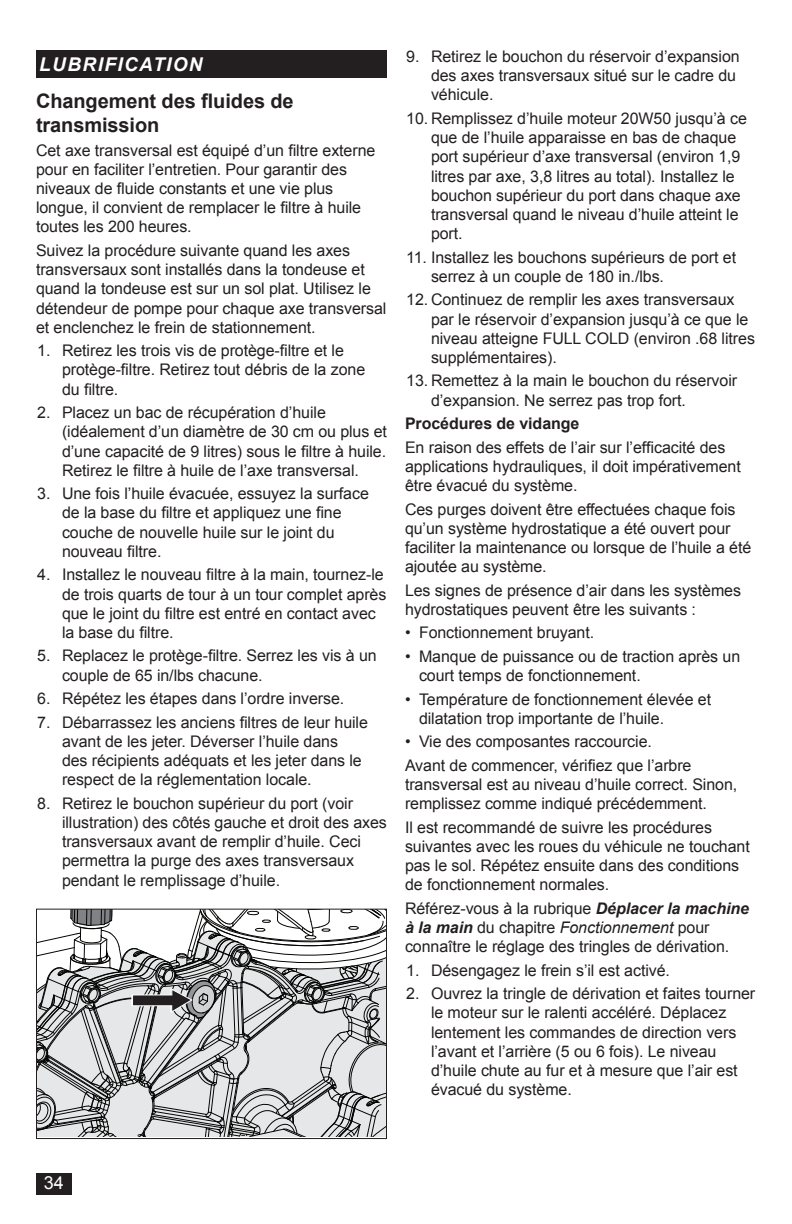
<style>
.page{position:relative;width:792px;height:1224px;background:#fff}
.page>*{position:absolute;margin:0;border:0;box-sizing:border-box;transform-origin:0 0}
.Head_10_FR{font:700 20px/24px "Arial";letter-spacing:-.005em;color:#231f20}
.t1{font:italic 700 19px "Arial";letter-spacing:.075em;color:#fff}
.t2{font:18px "Arial";color:#fff}
.Body_Text_FR{font:16px/19.2px "Arial";letter-spacing:-.005em;color:#231f20}
.Body_Bold_FR{font:700 16px "Arial";letter-spacing:-.005em;color:#231f20}
.s1{font-weight:700;font-style:italic}
.s2{font-style:italic}
</style>
<div class="page">
<svg style="left:36px;top:909px;width:350px;height:227px"></svg>
<div style="left:36px;top:1174px;width:35px;height:21px;background:#231f20"></div>
<div style="left:36px;top:50px;width:351px;height:28px;background:#231f20"></div>
<p class="t1" style="left:39px;top:52px;width:165px">LUBRIFICATION</p>
<p class="Head_10_FR" style="left:36px;top:90px;width:259px">Changement des fluides de transmission</p>
<p class="Body_Text_FR" style="left:36px;top:141px;width:341px">Cet axe transversal est équipé d’un filtre externe pour en faciliter l’entretien. Pour garantir des niveaux de fluide constants et une vie plus longue, il convient de remplacer le filtre à huile toutes les 200 heures.</p>
<p class="Body_Text_FR" style="left:36px;top:241px;width:352px">Suivez la procédure suivante quand les axes transversaux sont installés dans la tondeuse et quand la tondeuse est sur un sol plat. Utilisez le détendeur de pompe pour chaque axe transversal et enclenchez le frein de stationnement.</p>
<p class="Body_Text_FR" style="left:62px;top:341px;width:305px;text-indent:-25px">1. Retirez les trois vis de protège-filtre et le protège-filtre. Retirez tout débris de la zone du filtre.</p>
<p class="Body_Text_FR" style="left:62px;top:403px;width:326px;text-indent:-25px">2. Placez un bac de récupération d’huile (idéalement d’un diamètre de 30 cm ou plus et d’une capacité de 9 litres) sous le filtre à huile.<br>Retirez le filtre à huile de l’axe transversal.</p>
<p class="Body_Text_FR" style="left:62px;top:484px;width:308px;text-indent:-25px">3. Une fois l’huile évacuée, essuyez la surface de la base du filtre et appliquez une fine couche de nouvelle huile sur le joint du nouveau filtre.</p>
<p class="Body_Text_FR" style="left:62px;top:565px;width:326px;text-indent:-25px">4. Installez le nouveau filtre à la main, tournez-le de trois quarts de tour à un tour complet après que le joint du filtre est entré en contact avec la base du filtre.</p>
<p class="Body_Text_FR" style="left:62px;top:646px;width:316px;text-indent:-25px">5. Replacez le protège-filtre. Serrez les vis à un couple de 65 in/lbs chacune.</p>
<p class="Body_Text_FR" style="left:37px;top:689px;width:309px">6. Répétez les étapes dans l’ordre inverse.</p>
<p class="Body_Text_FR" style="left:62px;top:713px;width:307px;text-indent:-25px">7. Débarrassez les anciens filtres de leur huile avant de les jeter. Déverser l’huile dans<br>des récipients adéquats et les jeter dans le respect de la réglementation locale.</p>
<p class="Body_Text_FR" style="left:62px;top:794px;width:326px;text-indent:-25px">8. Retirez le bouchon supérieur du port (voir illustration) des côtés gauche et droit des axes transversaux avant de remplir d’huile. Ceci permettra la purge des axes transversaux pendant le remplissage d’huile.</p>
<p class="Body_Text_FR" style="left:431px;top:47px;width:310px;text-indent:-25px">9. Retirez le bouchon du réservoir d’expansion des axes transversaux situé sur le cadre du véhicule.</p>
<p class="Body_Text_FR" style="left:431px;top:109px;width:317px;text-indent:-25px">10. Remplissez d’huile moteur 20W50 jusqu’à ce que de l’huile apparaisse en bas de chaque port supérieur d’axe transversal (environ 1,9 litres par axe, 3,8 litres au total). Installez le bouchon supérieur du port dans chaque axe transversal quand le niveau d’huile atteint le port.</p>
<p class="Body_Text_FR" style="left:431px;top:248px;width:307px;text-indent:-25px">11. Installez les bouchons supérieurs de port et serrez à un couple de 180 in./lbs.</p>
<p class="Body_Text_FR" style="left:431px;top:290px;width:326px;text-indent:-25px">12. Continuez de remplir les axes transversaux par le réservoir d’expansion jusqu’à ce que le niveau atteigne FULL COLD (environ .68 litres supplémentaires).</p>
<p class="Body_Text_FR" style="left:431px;top:371px;width:308px;text-indent:-25px">13. Remettez à la main le bouchon du réservoir d’expansion. Ne serrez pas trop fort.</p>
<p class="Body_Bold_FR" style="left:405px;top:413px;width:176px">Procédures de vidange</p>
<p class="Body_Text_FR" style="left:405px;top:438px;width:337px">En raison des effets de l’air sur l’efficacité des applications hydrauliques, il doit impérativement être évacué du système.</p>
<p class="Body_Text_FR" style="left:405px;top:500px;width:348px">Ces purges doivent être effectuées chaque fois qu’un système hydrostatique a été ouvert pour faciliter la maintenance ou lorsque de l’huile a été ajoutée au système.</p>
<p class="Body_Text_FR" style="left:405px;top:581px;width:338px">Les signes de présence d’air dans les systèmes hydrostatiques peuvent être les suivants :</p>
<p class="Body_Text_FR" style="left:405px;top:623px;width:191px">• Fonctionnement bruyant.</p>
<p class="Body_Text_FR" style="left:419px;top:647px;width:323px;text-indent:-14px">• Manque de puissance ou de traction après un court temps de fonctionnement.</p>
<p class="Body_Text_FR" style="left:419px;top:690px;width:294px;text-indent:-14px">• Température de fonctionnement élevée et dilatation trop importante de l’huile.</p>
<p class="Body_Text_FR" style="left:405px;top:732px;width:248px">• Vie des composantes raccourcie.</p>
<p class="Body_Text_FR" style="left:405px;top:756px;width:334px">Avant de commencer, vérifiez que l’arbre transversal est au niveau d’huile correct. Sinon, remplissez comme indiqué précédemment.</p>
<p class="Body_Text_FR" style="left:405px;top:818px;width:346px">Il est recommandé de suivre les procédures suivantes avec les roues du véhicule ne touchant pas le sol. Répétez ensuite dans des conditions de fonctionnement normales.</p>
<p class="Body_Text_FR" style="left:405px;top:899px;width:346px">Référez-vous à la rubrique <span class="s1">Déplacer la machine à la main</span> du chapitre <span class="s2">Fonctionnement</span> pour connaître le réglage des tringles de dérivation.</p>
<p class="Body_Text_FR" style="left:406px;top:961px;width:265px">1. Désengagez le frein s’il est activé.</p>
<p class="Body_Text_FR" style="left:431px;top:984px;width:326px;text-indent:-25px">2. Ouvrez la tringle de dérivation et faites tourner le moteur sur le ralenti accéléré. Déplacez lentement les commandes de direction vers l’avant et l’arrière (5 ou 6 fois). Le niveau d’huile chute au fur et à mesure que l’air est évacué du système.</p>
<p class="t2" style="left:44px;top:1171px;width:22px">34</p>
</div>
